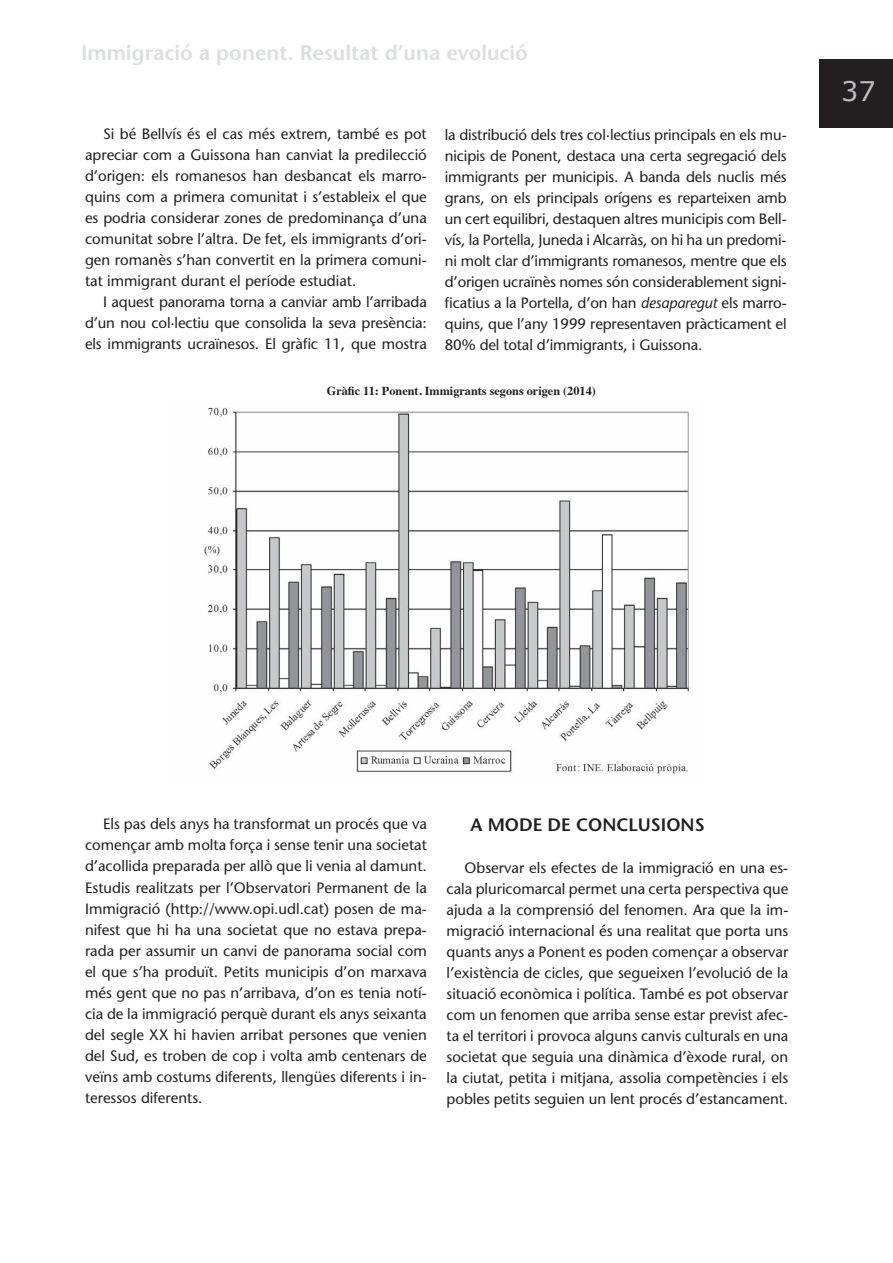
<style>
.page{position:relative;width:893px;height:1263px;background:#fff}
.page>*{position:absolute;margin:0;border:0;box-sizing:border-box;transform-origin:0 0}
.t1{font:27px "Verdana";color:#bcbdc0}
.t2{font:600 21px "Stone Sans";color:#dcdddf}
.t3{font:600 18px "Stone Sans";color:#231f20}
.t4{font:15px/21px "Stone Sans";color:#231f20;text-align:justify}
.t5{font:700 12.3px "Times";color:#231f20}
.s1{font-style:italic}
</style>
<div class="page">
<div style="left:819px;top:60px;width:74px;height:68px;background:#231f20"></div>
<img style="left:204px;top:407px;width:485px;height:367px">
<h2 class="t2" style="left:81px;top:40px;width:448px">Immigració a ponent. Resultat d’una evolució</h2>
<p class="t4" style="left:85px;top:123px;width:343px;text-indent:18px">Si bé Bellvís és el cas més extrem, també es pot apreciar com a Guissona han canviat la predilecció d’origen: els romanesos han desbancat els marro&shy;quins com a primera comunitat i s’estableix el que es podria considerar zones de predominança d’una comunitat sobre l’altra. De fet, els immigrants d’ori&shy;gen romanès s’han convertit en la primera comuni&shy;tat immigrant durant el període estudiat.</p>
<p class="t4" style="left:85px;top:291px;width:343px;text-indent:18px">I aquest panorama torna a canviar amb l’arribada d’un nou col·lectiu que consolida la seva presència: els immigrants ucraïnesos. El gràfic 11, que mostra</p>
<p class="t4" style="left:445px;top:124px;width:343px">la distribució dels tres col·lectius principals en els mu&shy;nicipis de Ponent, destaca una certa segregació dels immigrants per municipis. A banda dels nuclis més grans, on els principals orígens es reparteixen amb un cert equilibri, destaquen altres municipis com Bell&shy;vís, la Portella, Juneda i Alcarràs, on hi ha un predomi&shy;ni molt clar d’immigrants romanesos, mentre que els d’origen ucraïnès nomes són considerablement signi&shy;ficatius a la Portella, d’on han <span class="s1">desaparegut</span> els marro&shy;quins, que l’any 1999 representaven pràcticament el 80% del total d’immigrants, i Guissona.</p>
<p class="t5" style="left:327px;top:379px;width:270px">Gràfic 11: Ponent. Immigrants segons origen (2014)</p>
<h1 class="t1" style="left:841px;top:72px;width:36px">37</h1>
<p class="t4" style="left:85px;top:814px;width:343px;text-indent:18px">Els pas dels anys ha transformat un procés que va començar amb molta força i sense tenir una societat d’acollida preparada per allò que li venia al damunt.<br>Estudis realitzats per l’Observatori Permanent de la Immigració (http://www.opi.udl.cat) posen de ma&shy;nifest que hi ha una societat que no estava prepa&shy;rada per assumir un canvi de panorama social com el que s’ha produït. Petits municipis d’on marxava més gent que no pas n’arribava, d’on es tenia notí&shy;cia de la immigració perquè durant els anys seixanta del segle XX hi havien arribat persones que venien del Sud, es troben de cop i volta amb centenars de veïns amb costums diferents, llengües diferents i in&shy;teressos diferents.</p>
<p class="t3" style="left:470px;top:813px;width:236px">A MODE DE CONCLUSIONS</p>
<p class="t4" style="left:446px;top:857px;width:343px;text-indent:18px">Observar els efectes de la immigració en una es&shy;cala pluricomarcal permet una certa perspectiva que ajuda a la comprensió del fenomen. Ara que la im&shy;migració internacional és una realitat que porta uns quants anys a Ponent es poden començar a observar l’existència de cicles, que segueixen l’evolució de la situació econòmica i política. També es pot observar com un fenomen que arriba sense estar previst afec&shy;ta el territori i provoca alguns canvis culturals en una societat que seguia una dinàmica d’èxode rural, on la ciutat, petita i mitjana, assolia competències i els pobles petits seguien un lent procés d’estancament.</p>
</div>
